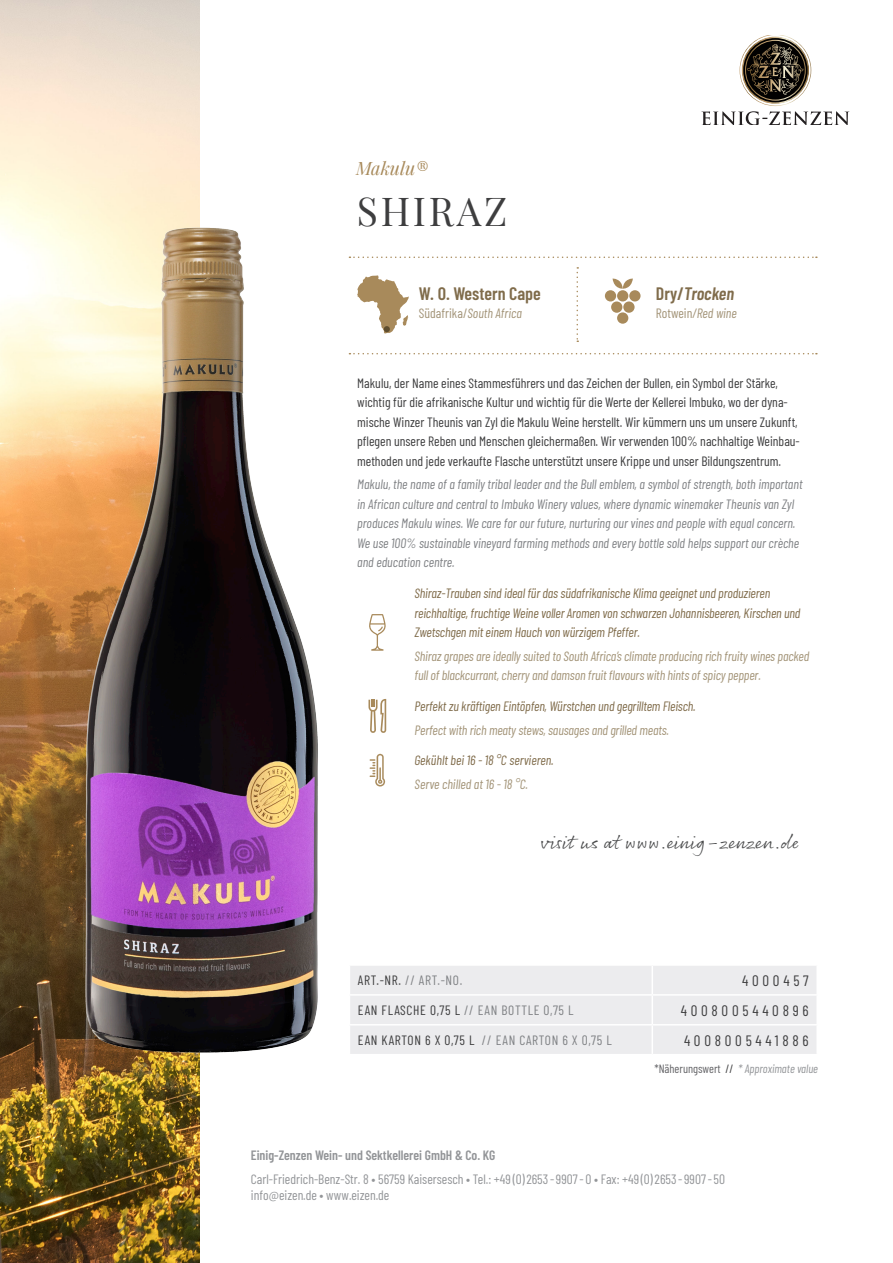
<style>
.page{position:relative;width:893px;height:1263px;background:#fff}
.page>*{position:absolute;margin:0;border:0;box-sizing:border-box;transform-origin:0 0}
.t1{font:39px "Playfair Display";letter-spacing:.07em;color:#3e3e3f}
.t2{font:19.5px "Rollerscript Smooth";color:#4b4c4d}
.t3{font:600 18px "Barlow Condensed";color:#806c4b}
.t4{font:italic 600 18px "Barlow Condensed";letter-spacing:-.005em;color:#806c4b}
.t5{font:italic 18px "Playfair Display";color:#a88a5b}
.t6{font:15px "Barlow Condensed";letter-spacing:.25em;color:#3e3e3f}
.t7{font:13.5px/19.5px "Barlow Condensed";color:#3e3e3f}
.t8{font:italic 13.5px/19.5px "Barlow Condensed";color:#808285}
.t9{font:italic 13.5px/19.5px "Barlow Condensed";letter-spacing:-.01em;color:#806c4b}
.t10{font:italic 13.5px/19.5px "Barlow Condensed";letter-spacing:-.01em;color:#a39478}
.t11{font:13.5px/16.2px "Barlow Condensed";color:#939598}
.t12{font:13.5px "Barlow Condensed";letter-spacing:.05em;color:#808285}
.t13{font:600 13.5px "Barlow Condensed";color:#939598}
.t14{font:italic 12px "Barlow Condensed";color:#939598}
.s1{font-style:normal}
.s2{color:#3e3e3f}
.s3{font-style:normal;color:#636366}
.s4{font-style:normal;color:#3e3e3f}
</style>
<div class="page">
<img style="left:0;top:0;width:200px;height:1263px">
<svg style="left:701px;top:35px;width:148px;height:90px"></svg>
<svg style="left:349px;top:353px;width:468px;height:1px"></svg>
<svg style="left:576px;top:267px;width:2px;height:75px"></svg>
<svg style="left:349px;top:256px;width:468px;height:2px"></svg>
<div style="left:605px;top:290px;width:11px;height:11px;background:#a88a5b;border-radius:50%"></div>
<div style="left:617px;top:290px;width:11px;height:11px;background:#a88a5b;border-radius:50%"></div>
<div style="left:629px;top:290px;width:11px;height:11px;background:#a88a5b;border-radius:50%"></div>
<div style="left:611px;top:301px;width:11px;height:12px;background:#a88a5b;border-radius:50%"></div>
<div style="left:623px;top:301px;width:12px;height:12px;background:#a88a5b;border-radius:50%"></div>
<div style="left:617px;top:312px;width:11px;height:12px;background:#a88a5b;border-radius:50%"></div>
<svg style="left:613px;top:278px;width:20px;height:11px"></svg>
<div style="left:350px;top:966px;width:466px;height:88px;background:#ececee"></div>
<svg style="left:369px;top:614px;width:17px;height:37px"></svg>
<svg style="left:368px;top:699px;width:18px;height:34px"></svg>
<svg style="left:370px;top:754px;width:15px;height:32px"></svg>
<img style="left:72px;top:196px;width:246px;height:891px">
<svg style="left:357px;top:275px;width:52px;height:58px"></svg>
<h3 class="t5" style="left:356px;top:154px;width:73px">Makulu®</h3>
<h1 class="t1" style="left:357px;top:181px;width:152px">SHIRAZ</h1>
<h3 class="t3" style="left:419px;top:280px;width:124px">W. O. Western Cape</h3>
<p class="t10" style="left:419px;top:302px;width:105px"><span class="s1">Südafrika/</span>South Africa</p>
<h3 class="t4" style="left:656px;top:280px;width:80px"><span class="s1">Dry/</span>Trocken</h3>
<p class="t10" style="left:656px;top:302px;width:82px"><span class="s1">Rotwein</span>/Red wine</p>
<p class="t7" style="left:357px;top:372px;width:444px">Makulu, der Name eines Stammesführers und das Zeichen der Bullen, ein Symbol der Stärke, wichtig für die afrikanische Kultur und wichtig für die Werte der Kellerei Imbuko, wo der dyna&shy;mische Winzer Theunis van Zyl die Makulu Weine herstellt. Wir kümmern uns um unsere Zukunft, pflegen unsere Reben und Menschen gleichermaßen. Wir verwenden 100% nachhaltige Weinbau&shy;methoden und jede verkaufte Flasche unterstützt unsere Krippe und unser Bildungszentrum.</p>
<p class="t8" style="left:357px;top:474px;width:447px">Makulu, the name of a family tribal leader and the Bull emblem, a symbol of strength, both important in African culture and central to Imbuko Winery values, where dynamic winemaker Theunis van Zyl produces Makulu wines. We care for our future, nurturing our vines and people with equal concern.<br>We use 100% sustainable vineyard farming methods and every bottle sold helps support our crèche and education centre.</p>
<p class="t9" style="left:415px;top:582px;width:387px">Shiraz-Trauben sind ideal für das südafrikanische Klima geeignet und produzieren reichhaltige, fruchtige Weine voller Aromen von schwarzen Johannisbeeren, Kirschen und<br>Zwetschgen mit einem Hauch von würzigem Pfeffer.</p>
<p class="t10" style="left:415px;top:645px;width:396px">Shiraz grapes are ideally suited to South Africa’s climate producing rich fruity wines packed full of blackcurrant, cherry and damson fruit flavours with hints of spicy pepper.</p>
<p class="t9" style="left:415px;top:695px;width:283px">Perfekt zu kräftigen Eintöpfen, Würstchen und gegrilltem Fleisch.</p>
<p class="t10" style="left:415px;top:719px;width:256px">Perfect with rich meaty stews, sausages and grilled meats.</p>
<p class="t9" style="left:415px;top:749px;width:141px">Gekühlt bei 16 - 18 °C servieren.</p>
<p class="t10" style="left:415px;top:773px;width:115px">Serve chilled at 16 - 18 °C.</p>
<h2 class="t2" style="left:541px;top:830px;width:260px">visit us at www.einig-zenzen.de</h2>
<p class="t12" style="left:358px;top:970px;width:106px"><span class="s2">ART.-NR.</span> // ART.-NO.</p>
<p class="t6" style="left:742px;top:970px;width:68px">4000457</p>
<p class="t12" style="left:358px;top:1000px;width:217px"><span class="s2">EAN FLASCHE 0,75 L</span> // EAN BOTTLE 0,75 L</p>
<p class="t6" style="left:681px;top:1000px;width:129px">4008005440896</p>
<p class="t12" style="left:358px;top:1030px;width:255px"><span class="s2">EAN KARTON 6 X 0,75 L</span> // EAN CARTON 6 X 0,75 L</p>
<p class="t6" style="left:684px;top:1030px;width:126px">4008005441886</p>
<p class="t14" style="left:654px;top:1060px;width:165px"><span class="s3">*Näherungswert</span> <span class="s4">//</span> * Approximate value</p>
<p class="t13" style="left:251px;top:1145px;width:246px">Einig-Zenzen Wein- und Sektkellerei GmbH &amp; Co. KG</p>
<p class="t11" style="left:251px;top:1170px;width:476px">Carl-Friedrich-Benz-Str. 8 • 56759 Kaisersesch • Tel.: +49 (0) 2653 - 9907- 0 • Fax: +49 (0) 2653 - 9907- 50 info@eizen.de • www.eizen.de</p>
</div>
